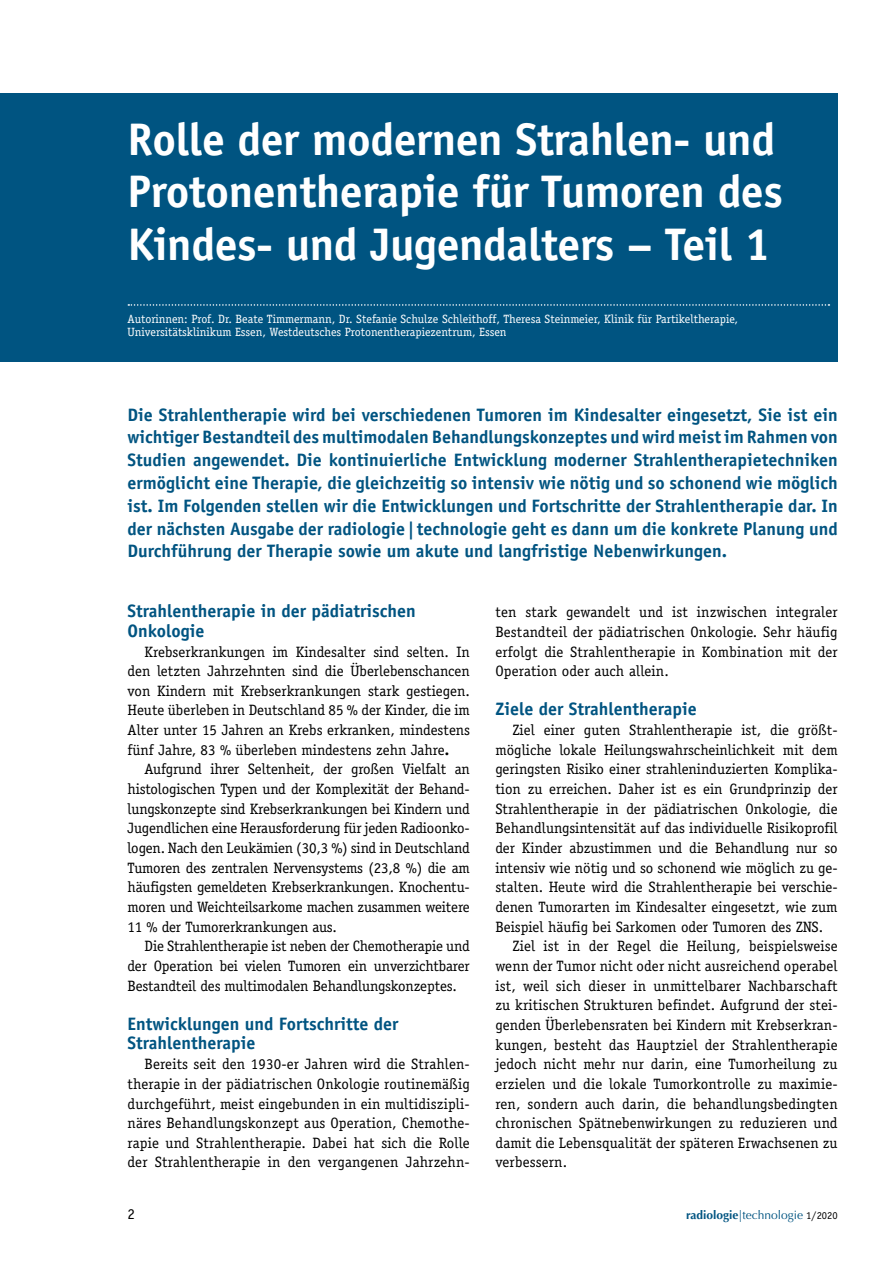
<style>
.page{position:relative;width:893px;height:1263px;background:#fff}
.page>*{position:absolute;margin:0;border:0;box-sizing:border-box;transform-origin:0 0}
.t1{font:700 45.75px/52.5px "Officina Sans";letter-spacing:-.01em;color:#fff}
.t2{font:700 18px/22.8px "Officina Sans";color:#005481}
.t3{font:15px/19.6px "Officina Serif";color:#000;text-align:justify}
.t4{font:12px/13.5px "Officina Serif";color:#fff}
.t5{font:12px "Optima";color:#005481}
.s1{font-weight:700}
.s2{font-family:"Officina Serif";font-size:10.5px;color:#000}
</style>
<div class="page">
<div style="left:0;top:93px;width:838px;height:269px;background:#005481"></div>
<svg style="left:128px;top:304px;width:701px;height:2px"></svg>
<h1 class="t1" style="left:128px;top:112px;width:657px">Rolle der modernen Strahlen- und<br>Protonentherapie für Tumoren des<br>Kindes- und Jugendalters – Teil 1</h1>
<p class="t4" style="left:128px;top:312px;width:612px">Autorinnen: Prof. Dr. Beate Timmermann, Dr. Stefanie Schulze Schleithoff, Theresa Steinmeier, Klinik für Partikeltherapie,<br>Universitätsklinikum Essen, Westdeutsches Protonentherapiezentrum, Essen</p>
<p class="t2" style="left:128px;top:403px;width:712px;text-align:justify">Die Strahlentherapie wird bei verschiedenen Tumoren im Kindesalter eingesetzt, Sie ist ein wichtiger Bestandteil des multimodalen Behandlungskonzeptes und wird meist im Rahmen von Studien angewendet. Die kontinuierliche Entwicklung moderner Strahlentherapietechniken ermöglicht eine Therapie, die gleichzeitig so intensiv wie nötig und so schonend wie möglich ist. Im Folgenden stellen wir die Entwicklungen und Fortschritte der Strahlentherapie dar. In der nächsten Ausgabe der radiologie| technologie geht es dann um die konkrete Planung und Durchführung der Therapie sowie um akute und langfristige Nebenwirkungen.</p>
<p class="t2" style="left:128px;top:601px;width:290px;line-height:19.5px">Strahlentherapie in der pädiatrischen<br>Onkologie</p>
<p class="t3" style="left:128px;top:642px;width:344px;text-indent:17px">Krebserkrankungen im Kindesalter sind selten. In den letzten Jahrzehnten sind die Überlebenschancen von Kindern mit Krebserkrankungen stark gestiegen.<br>Heute überleben in Deutschland 85 % der Kinder, die im Alter unter 15 Jahren an Krebs erkranken, mindestens fünf Jahre, 83 % überleben mindestens zehn Jahre<span class="s1">.</span></p>
<p class="t3" style="left:128px;top:759px;width:344px;text-indent:17px">Aufgrund ihrer Seltenheit, der großen Vielfalt an histologischen Typen und der Komplexität der Behand&shy;lungskonzepte sind Krebserkrankungen bei Kindern und Jugendlichen eine Herausforderung für jeden Radioonko&shy;logen. Nach den Leukämien (30,3 %) sind in Deutschland Tumoren des zentralen Nervensystems (23,8 %) die am häufigsten gemeldeten Krebserkrankungen. Knochentu&shy;moren und Weichteilsarkome machen zusammen weitere 11 % der Tumorerkrankungen aus.</p>
<p class="t3" style="left:128px;top:936px;width:344px;text-indent:17px">Die Strahlentherapie ist neben der Chemotherapie und der Operation bei vielen Tumoren ein unverzichtbarer Bestandteil des multimodalen Behandlungskonzeptes.</p>
<p class="t2" style="left:128px;top:1014px;width:273px;line-height:19.5px">Entwicklungen und Fortschritte der<br>Strahlentherapie</p>
<p class="t3" style="left:128px;top:1054px;width:344px;text-indent:17px">Bereits seit den 1930-er Jahren wird die Strahlen&shy;therapie in der pädiatrischen Onkologie routinemäßig durchgeführt, meist eingebunden in ein multidiszipli&shy;näres Behandlungskonzept aus Operation, Chemothe&shy;rapie und Strahlentherapie. Dabei hat sich die Rolle der Strahlentherapie in den vergangenen Jahrzehn-</p>
<p class="t3" style="left:495px;top:602px;width:344px">ten stark gewandelt und ist inzwischen integraler Bestandteil der pädiatrischen Onkologie. Sehr häufig erfolgt die Strahlentherapie in Kombination mit der Operation oder auch allein.</p>
<p class="t2" style="left:495px;top:698px;width:203px">Ziele der Strahlentherapie</p>
<p class="t3" style="left:512px;top:720px;width:327px">Ziel einer guten Strahlentherapie ist, die größt-</p>
<p class="t3" style="left:495px;top:740px;width:344px">mögliche lokale Heilungswahrscheinlichkeit mit dem</p>
<p class="t3" style="left:495px;top:759px;width:344px">geringsten Risiko einer strahleninduzierten Komplika-</p>
<p class="t3" style="left:495px;top:779px;width:344px">tion zu erreichen. Daher ist es ein Grundprinzip der</p>
<p class="t3" style="left:495px;top:799px;width:344px">Strahlentherapie in der pädiatrischen Onkologie, die</p>
<p class="t3" style="left:495px;top:818px;width:344px">Behandlungsintensität auf das individuelle Risikoprofil</p>
<p class="t3" style="left:495px;top:838px;width:344px">der Kinder abzustimmen und die Behandlung nur so</p>
<p class="t3" style="left:495px;top:858px;width:344px">intensiv wie nötig und so schonend wie möglich zu ge-</p>
<p class="t3" style="left:495px;top:877px;width:344px">stalten. Heute wird die Strahlentherapie bei verschie-</p>
<p class="t3" style="left:495px;top:897px;width:344px">denen Tumorarten im Kindesalter eingesetzt, wie zum</p>
<p class="t3" style="left:495px;top:917px;width:329px">Beispiel häufig bei Sarkomen oder Tumoren des ZNS.</p>
<p class="t3" style="left:512px;top:936px;width:327px">Ziel ist in der Regel die Heilung, beispielsweise</p>
<p class="t3" style="left:495px;top:956px;width:344px">wenn der Tumor nicht oder nicht ausreichend operabel</p>
<p class="t3" style="left:495px;top:976px;width:344px">ist, weil sich dieser in unmittelbarer Nachbarschaft</p>
<p class="t3" style="left:495px;top:995px;width:344px">zu kritischen Strukturen befindet. Aufgrund der stei-</p>
<p class="t3" style="left:495px;top:1015px;width:344px">genden Überlebensraten bei Kindern mit Krebserkran-</p>
<p class="t3" style="left:495px;top:1035px;width:344px">kungen, besteht das Hauptziel der Strahlentherapie</p>
<p class="t3" style="left:495px;top:1054px;width:344px">jedoch nicht mehr nur darin, eine Tumorheilung zu</p>
<p class="t3" style="left:495px;top:1074px;width:344px">erzielen und die lokale Tumorkontrolle zu maximie-</p>
<p class="t3" style="left:495px;top:1094px;width:344px">ren, sondern auch darin, die behandlungsbedingten</p>
<p class="t3" style="left:495px;top:1113px;width:344px">chronischen Spätnebenwirkungen zu reduzieren und</p>
<p class="t3" style="left:495px;top:1133px;width:344px">damit die Lebensqualität der späteren Erwachsenen zu</p>
<p class="t3" style="left:495px;top:1152px;width:73px">verbessern.</p>
<p class="t3" style="left:128px;top:1204px;width:9px">2</p>
<p class="t5" style="left:686px;top:1208px;width:153px"><span class="s1">radiologie</span>|technologie <span class="s2">1/2020</span></p>
</div>
